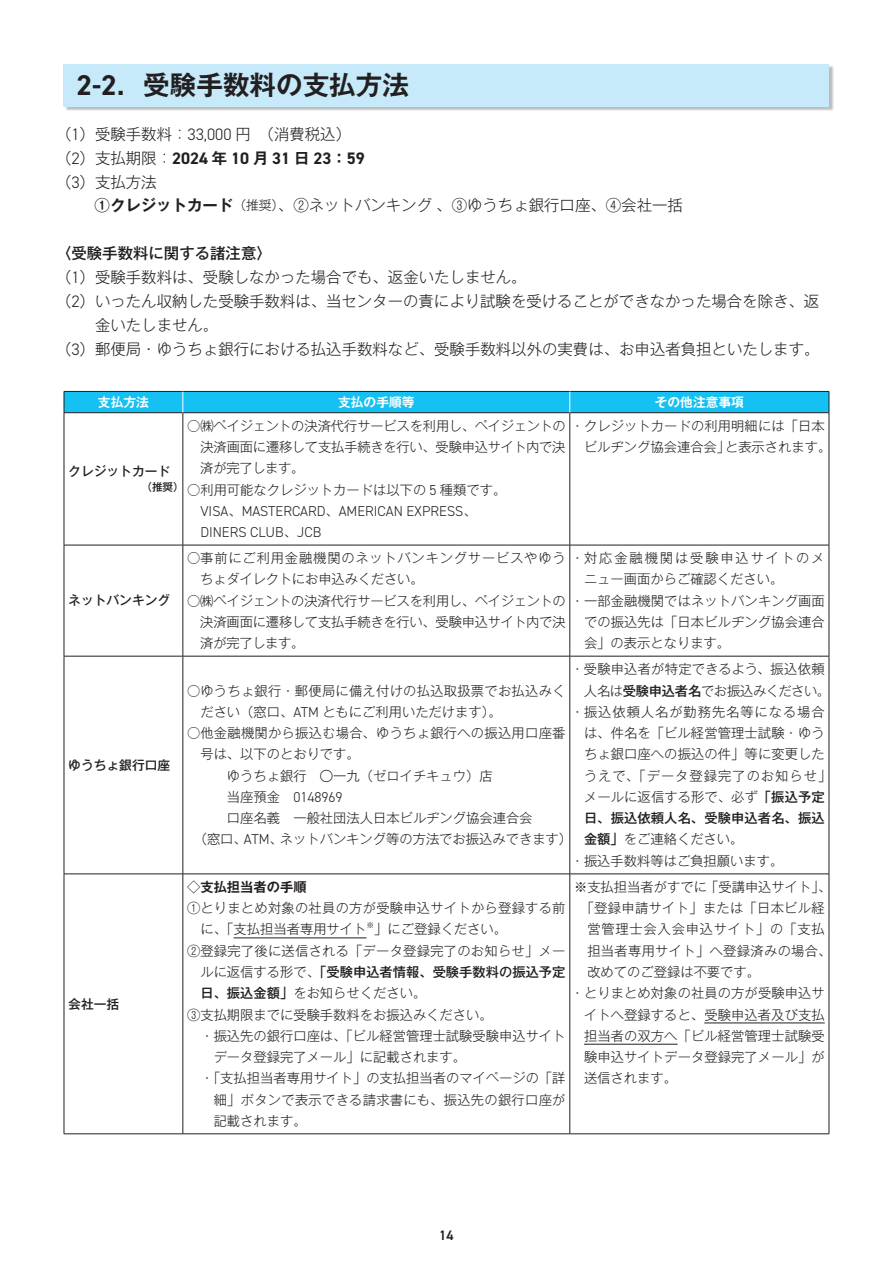
<style>
.page{position:relative;width:893px;height:1263px;background:#fff}
.page>*{position:absolute;margin:0;border:0;box-sizing:border-box;transform-origin:0 0}
.t1{font:700 26.55px "Gothic MB101 Pr 6 De";color:#231f20}
.t2{font:700 16.65px "DIN2014";color:#231f20}
.t3{font:300 15.45px/23.9px "Gothic MB101 Pr 6";color:#231f20}
.t4{font:500 15.45px "Gothic MB101 Pr 6";color:#231f20}
.t5{font:300 14.4px/21.3px "DIN2014";color:#231f20}
.t6{font:600 13.8px "DIN2014";color:#231f20}
.t7{font:300 13.35px/21.3px "Gothic MB101 Pr 6";color:#231f20}
.t8{font:300 13.35px/21.3px "Gothic MB101 Pr 6";letter-spacing:.02em;color:#231f20}
.t9{font:300 13.35px/21.3px "Gothic MB101 Pr 6";letter-spacing:.06em;color:#231f20}
.t10{font:500 13.35px "Gothic MB101 Pr 6";color:#231f20}
.t11{font:300 13.35px "Gothic MB101 Pr 6";letter-spacing:.025em;color:#231f20}
.t12{font:300 13.35px "Gothic MB101 Pr 6";letter-spacing:-.025em;color:#231f20}
.t13{font:300 13.35px "Gothic MB101 Pr 6";letter-spacing:.07em;color:#231f20}
.t14{font:300 13.35px "Gothic MB101 Pr 6";letter-spacing:.075em;color:#231f20}
.t15{font:700 13.35px "Gothic MB101 Pr 6 De";color:#231f20}
.t16{font:500 12.75px "Gothic MB101 Pr 6";color:#231f20}
.t17{font:700 12.75px "Gothic MB101 Pr 6 De";color:#fff}
.t18{font:500 10.65px "Gothic MB101 Pr 6";color:#231f20}
.t19{font:300 7.8px "Gothic MB101 Pr 6";color:#231f20}
.s1{font-family:"DIN2014";font-size:28.65px}
.s2{font-family:"DIN2014";font-size:16.65px}
.s3{font-family:"Gothic MB101 Pr 6";font-weight:300;font-size:15.45px}
.s4{font-weight:300}
.s5{font-family:"Gothic MB101 Pr 6 De";font-size:15.45px}
.s6{font-family:"Gothic MB101 Pr 6 De";font-weight:700}
.s7{font-size:12.75px}
.s8{font-family:"DIN2014";font-size:14.4px}
.s9{font-family:"Gothic MB101 Pr 6";font-size:13.35px}
.s10{font-weight:500}
</style>
<div class="page">
<hr style="left:64px;top:413px;width:1px;height:132px;background:#231f20">
<hr style="left:183px;top:413px;width:1px;height:132px;background:#231f20">
<hr style="left:570px;top:413px;width:1px;height:132px;background:#231f20">
<hr style="left:829px;top:413px;width:1px;height:132px;background:#231f20">
<hr style="left:64px;top:545px;width:119px;height:1px;background:#231f20">
<hr style="left:64px;top:545px;width:1px;height:111px;background:#231f20">
<hr style="left:183px;top:545px;width:387px;height:1px;background:#231f20">
<hr style="left:183px;top:545px;width:1px;height:111px;background:#231f20">
<hr style="left:570px;top:545px;width:259px;height:1px;background:#231f20">
<hr style="left:570px;top:545px;width:1px;height:111px;background:#231f20">
<hr style="left:829px;top:545px;width:1px;height:111px;background:#231f20">
<hr style="left:64px;top:656px;width:119px;height:1px;background:#231f20">
<hr style="left:64px;top:656px;width:1px;height:218px;background:#231f20">
<hr style="left:183px;top:656px;width:387px;height:1px;background:#231f20">
<hr style="left:183px;top:656px;width:1px;height:218px;background:#231f20">
<hr style="left:570px;top:656px;width:259px;height:1px;background:#231f20">
<hr style="left:570px;top:656px;width:1px;height:218px;background:#231f20">
<hr style="left:829px;top:656px;width:1px;height:218px;background:#231f20">
<hr style="left:64px;top:874px;width:119px;height:1px;background:#231f20">
<hr style="left:64px;top:874px;width:1px;height:259px;background:#231f20">
<hr style="left:183px;top:874px;width:387px;height:1px;background:#231f20">
<hr style="left:183px;top:874px;width:1px;height:259px;background:#231f20">
<hr style="left:570px;top:874px;width:259px;height:1px;background:#231f20">
<hr style="left:570px;top:874px;width:1px;height:259px;background:#231f20">
<hr style="left:829px;top:874px;width:1px;height:259px;background:#231f20">
<hr style="left:64px;top:1133px;width:119px;height:1px;background:#231f20">
<hr style="left:183px;top:1133px;width:387px;height:1px;background:#231f20">
<hr style="left:570px;top:1133px;width:259px;height:1px;background:#231f20">
<svg style="left:64px;top:391px;width:766px;height:22px;background:#17b3e0"></svg>
<hr style="left:234px;top:938px;width:132px;height:1px;background:#231f20">
<hr style="left:704px;top:1023px;width:121px;height:1px;background:#231f20">
<hr style="left:584px;top:1044px;width:94px;height:1px;background:#231f20">
<div style="left:65px;top:65px;width:769px;height:46px;background:#231f20;opacity:.3"></div>
<div style="left:64px;top:64px;width:765px;height:42px;background:#c6eafa"></div>
<h1 class="t1" style="left:77px;top:62px;width:334px"><span class="s1">2-2</span>．受験手数料の支払方法</h1>
<p class="t3" style="left:56px;top:121px;width:296px">（<span class="s2">1</span>）受験手数料：<span class="s2">33,000</span> 円　（消費税込）</p>
<p class="t2" style="left:56px;top:147px;width:310px"><span class="s3">（</span><span class="s4">2</span><span class="s3">）支払期限：</span>2024 <span class="s5">年</span> 10 <span class="s5">月</span> 31 <span class="s5">日</span> 23<span class="s5">：</span>59</p>
<p class="t3" style="left:95px;top:168px;width:590px;text-indent:-39px">（<span class="s2">3</span>）支払方法<br><span class="s6">①クレジットカード</span><span class="s7">（推奨）</span>、②ネットバンキング、③ゆうちょ銀行口座、④会社一括</p>
<p class="t4" style="left:56px;top:241px;width:217px">〈受験手数料に関する諸注意〉</p>
<p class="t3" style="left:56px;top:264px;width:472px">（<span class="s2">1</span>）受験手数料は、受験しなかった場合でも、返金いたしません。</p>
<p class="t3" style="left:56px;top:288px;width:764px">（<span class="s2">2</span>）いったん収納した受験手数料は、当センターの責により試験を受けることができなかった場合を除き、返</p>
<p class="t3" style="left:95px;top:312px;width:125px">金いたしません。</p>
<p class="t3" style="left:56px;top:336px;width:765px">（<span class="s2">3</span>）郵便局・ゆうちょ銀行における払込手数料など、受験手数料以外の実費は、お申込者負担といたします。</p>
<p class="t17" style="left:98px;top:391px;width:53px">支払方法</p>
<p class="t17" style="left:338px;top:391px;width:78px">支払の手順等</p>
<p class="t17" style="left:655px;top:391px;width:91px">その他注意事項</p>
<p class="t16" style="left:68px;top:461px;width:104px">クレジットカード</p>
<p class="t18" style="left:141px;top:478px;width:44px">（推奨）</p>
<p class="t16" style="left:68px;top:590px;width:104px">ネットバンキング</p>
<p class="t16" style="left:68px;top:754px;width:104px">ゆうちょ銀行口座</p>
<p class="t16" style="left:68px;top:993px;width:53px">会社一括</p>
<p class="t7" style="left:200px;top:414px;width:626px;text-indent:-13px">○㈱ペイジェントの決済代行サービスを利用し、ペイジェントの・クレジットカードの利用明細には「日本決済画面に遷移して支払手続きを行い、受験申込サイト内で決<br>済が完了します。</p>
<p class="t7" style="left:187px;top:478px;width:321px">○利用可能なクレジットカードは以下の <span class="s8">5</span> 種類です。</p>
<p class="t5" style="left:200px;top:500px;width:278px">VISA<span class="s9">、</span>MASTERCARD<span class="s9">、</span>AMERICAN EXPRESS<span class="s9">、<br></span>DINERS CLUB<span class="s9">、</span>JCB</p>
<p class="t7" style="left:584px;top:435px;width:249px">ビルヂング協会連合会」と表示されます。</p>
<p class="t9" style="left:200px;top:546px;width:626px;text-indent:-13px">○事前にご利用金融機関のネットバンキングサービスやゆう・対応金融機関は受験申込サイトのメちょダイレクトにお申込みください。</p>
<p class="t7" style="left:200px;top:589px;width:626px;text-indent:-13px">○㈱ペイジェントの決済代行サービスを利用し、ペイジェントの・一部金融機関ではネットバンキング画面決済画面に遷移して支払手続きを行い、受験申込サイト内で決<br>済が完了します。</p>
<p class="t7" style="left:584px;top:567px;width:201px">ニュー画面からご確認ください。</p>
<p class="t7" style="left:584px;top:610px;width:242px">での振込先は「日本ビルヂング協会連合会」の表示となります。</p>
<p class="t8" style="left:200px;top:679px;width:367px;text-indent:-13px">○ゆうちょ銀行・郵便局に備え付けの払込取扱票でお払込みください（窓口、<span class="s8">ATM</span> ともにご利用いただけます）。</p>
<p class="t8" style="left:187px;top:721px;width:380px">○他金融機関から振込む場合、ゆうちょ銀行への振込用口座番</p>
<p class="t7" style="left:200px;top:742px;width:161px">号は、以下のとおりです。</p>
<p class="t7" style="left:187px;top:764px;width:307px">　　　ゆうちょ銀行　〇一九（ゼロイチキュウ）店</p>
<p class="t7" style="left:187px;top:785px;width:157px">　　　当座預金　<span class="s8">0148969</span></p>
<p class="t7" style="left:187px;top:806px;width:347px">　　　口座名義　一般社団法人日本ビルヂング協会連合会</p>
<p class="t7" style="left:187px;top:828px;width:387px">　（窓口、<span class="s8">ATM</span>、ネットバンキング等の方法でお振込みできます）</p>
<p class="t15" style="left:187px;top:876px;width:121px">◇支払担当者の手順</p>
<p class="t8" style="left:200px;top:896px;width:367px;text-indent:-13px">①とりまとめ対象の社員の方が受験申込サイトから登録する前に、「支払担当者専用サイト</p>
<p class="t19" style="left:366px;top:918px;width:9px">※</p>
<p class="t7" style="left:374px;top:918px;width:134px">」にご登録ください。</p>
<p class="t8" style="left:187px;top:939px;width:380px">②登録完了後に送信される「データ登録完了のお知らせ」メー</p>
<p class="t10" style="left:200px;top:961px;width:367px"><span class="s4">ルに返信する形で、</span>「受験申込者情報、受験手数料の振込予定</p>
<p class="t7" style="left:200px;top:981px;width:227px"><span class="s10">日、振込金額」</span>をお知らせください。</p>
<p class="t7" style="left:187px;top:1003px;width:307px">③支払期限までに受験手数料をお振込みください。</p>
<p class="t7" style="left:200px;top:1024px;width:367px">・振込先の銀行口座は、「ビル経営管理士試験受験申込サイト</p>
<p class="t7" style="left:214px;top:1045px;width:254px">データ登録完了メール」に記載されます。</p>
<p class="t7" style="left:187px;top:1066px;width:380px">　・「支払担当者専用サイト」の支払担当者のマイページの「詳</p>
<p class="t8" style="left:214px;top:1088px;width:353px">細」ボタンで表示できる請求書にも、振込先の銀行口座が</p>
<p class="t7" style="left:214px;top:1109px;width:95px">記載されます。</p>
<p class="t7" style="left:571px;top:657px;width:256px">・受験申込者が特定できるよう、振込依頼</p>
<p class="t12" style="left:584px;top:679px;width:248px">人名は<span class="s10">受験申込者名</span>でお振込みください。</p>
<p class="t13" style="left:571px;top:701px;width:256px">・振込依頼人名が勤務先名等になる場合</p>
<p class="t7" style="left:584px;top:721px;width:242px">は、件名を「ビル経営管理士試験・ゆう</p>
<p class="t7" style="left:584px;top:742px;width:242px">ちょ銀口座への振込の件」等に変更した</p>
<p class="t14" style="left:584px;top:764px;width:249px">うえで、「データ登録完了のお知らせ」</p>
<p class="t7" style="left:584px;top:785px;width:242px">メールに返信する形で、必ず<span class="s10">「振込予定</span></p>
<p class="t10" style="left:584px;top:807px;width:242px">日、振込依頼人名、受験申込者名、振込</p>
<p class="t7" style="left:584px;top:827px;width:161px"><span class="s10">金額」</span>をご連絡ください。</p>
<p class="t7" style="left:571px;top:849px;width:214px">・振込手数料等はご負担願います。</p>
<p class="t7" style="left:574px;top:875px;width:259px">※支払担当者がすでに「受講申込サイト」、</p>
<p class="t11" style="left:581px;top:897px;width:246px">「登録申請サイト」または「日本ビル経</p>
<p class="t9" style="left:587px;top:918px;width:239px">営管理士会入会申込サイト」の「支払</p>
<p class="t11" style="left:587px;top:939px;width:246px">担当者専用サイト」へ登録済みの場合、</p>
<p class="t7" style="left:587px;top:960px;width:174px">改めてのご登録は不要です。</p>
<p class="t7" style="left:571px;top:981px;width:256px">・とりまとめ対象の社員の方が受験申込サ</p>
<p class="t7" style="left:584px;top:1003px;width:242px">イトへ登録すると、受験申込者及び支払</p>
<p class="t7" style="left:584px;top:1024px;width:242px">担当者の双方へ「ビル経営管理士試験受</p>
<p class="t7" style="left:584px;top:1045px;width:242px">験申込サイトデータ登録完了メール」が</p>
<p class="t7" style="left:584px;top:1066px;width:95px">送信されます。</p>
<p class="t6" style="left:439px;top:1226px;width:16px">14</p>
</div>
